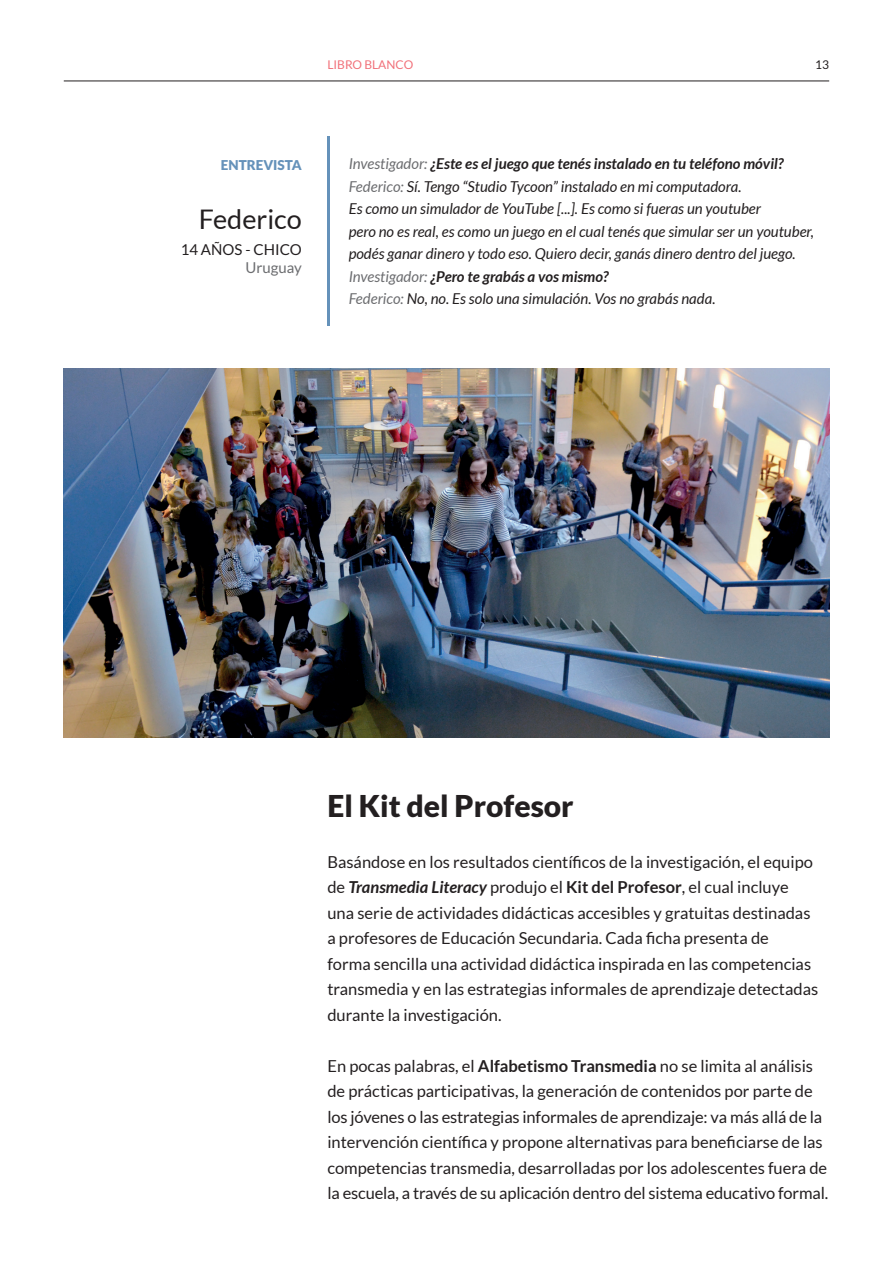
<style>
.page{position:relative;width:893px;height:1263px;background:#fff}
.page>*{position:absolute;margin:0;border:0;box-sizing:border-box;transform-origin:0 0}
.testo{font:900 30px "Lato";color:#231f20}
.testo-2{font:27px "Lato";color:#231f20}
.testo-3{font:16.5px/25.5px "Lato";color:#231f20}
.testo-4{font:italic 15px/22.5px "Lato";color:#231f20}
.testo-5{font:italic 700 15px "Lato";color:#231f20}
.testo-6{font:15px "Lato";color:#231f20}
.testo-7{font:15px "Lato";color:#6c6d70}
.testo-8{font:900 13.5px "Lato";color:#6592ba}
.t1{font:12px "Lato";color:#f17079}
.t2{font:12px "Lato";color:#231f20}
.s1{font-weight:400;color:#6c6d70}
.s2{color:#6c6d70}
.s3{font-weight:700;font-style:italic}
.s4{font-weight:700}
</style>
<div class="page">
<hr style="left:64px;top:81px;width:765px;height:1px;background:#231f20">
<img style="left:64px;top:368px;width:765px;height:369px">
<hr style="left:327px;top:136px;width:3px;height:190px;background:#6592ba">
<p class="t1" style="left:327px;top:58px;width:87px">LIBRO BLANCO</p>
<p class="t2" style="left:815px;top:58px;width:15px">13</p>
<p class="testo-8" style="left:221px;top:157px;width:83px">ENTREVISTA</p>
<p class="testo-2" style="left:199px;top:204px;width:105px">Federico</p>
<p class="testo-6" style="left:181px;top:241px;width:123px">14 AÑOS - CHICO</p>
<p class="testo-7" style="left:246px;top:259px;width:58px">Uruguay</p>
<p class="testo-5" style="left:349px;top:155px;width:437px"><span class="s1">Investigador:</span> ¿Este es el juego que tenés instalado en tu teléfono móvil?</p>
<p class="testo-4" style="left:349px;top:176px;width:394px"><span class="s2">Federico:</span> Sí. Tengo “Studio Tycoon” instalado en mi computadora.</p>
<p class="testo-4" style="left:349px;top:198px;width:414px">Es como un simulador de YouTube [...]. Es como si fueras un youtuber</p>
<p class="testo-4" style="left:349px;top:221px;width:467px">pero no es real, es como un juego en el cual tenés que simular ser un youtuber, podés ganar dinero y todo eso. Quiero decir, ganás dinero dentro del juego.</p>
<p class="testo-5" style="left:349px;top:268px;width:262px"><span class="s1">Investigador:</span> ¿Pero te grabás a vos mismo?</p>
<p class="testo-4" style="left:349px;top:288px;width:368px"><span class="s2">Federico:</span> No, no. Es solo una simulación. Vos no grabás nada.</p>
<p class="testo" style="left:327px;top:788px;width:248px">El Kit del Profesor</p>
<p class="testo-3" style="left:327px;top:849px;width:492px">Basándose en los resultados científicos de la investigación, el equipo de <span class="s3">Transmedia Literacy</span> produjo el <span class="s4">Kit del Profesor</span>, el cual incluye una serie de actividades didácticas accesibles y gratuitas destinadas a profesores de Educación Secundaria. Cada ficha presenta de<br>forma sencilla una actividad didáctica inspirada en las competencias transmedia y en las estrategias informales de aprendizaje detectadas durante la investigación.</p>
<p class="testo-3" style="left:327px;top:1053px;width:502px">En pocas palabras, el <span class="s4">Alfabetismo Transmedia</span> no se limita al análisis de prácticas participativas, la generación de contenidos por parte de los jóvenes o las estrategias informales de aprendizaje: va más allá de la intervención científica y propone alternativas para beneficiarse de las competencias transmedia, desarrolladas por los adolescentes fuera de la escuela, a través de su aplicación dentro del sistema educativo formal.</p>
</div>
